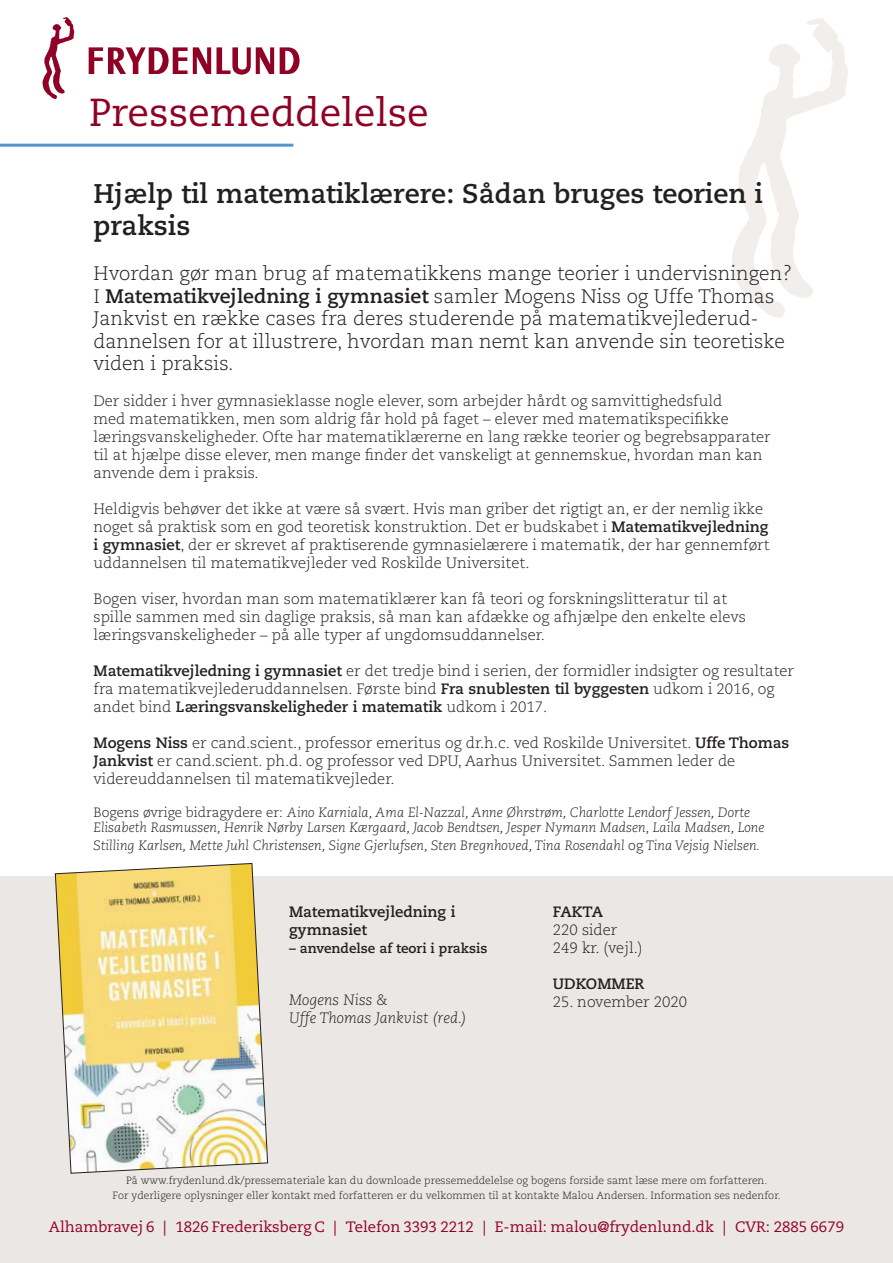
<style>
.page{position:relative;width:893px;height:1263px;background:#fff}
.page>*{position:absolute;margin:0;border:0;box-sizing:border-box;transform-origin:0 0}
.t1{font:39px "Caecilia";color:#900126}
.t2{font:700 27px/32.4px "Caecilia";color:#231f20}
.t3{font:300 19.5px/22.5px "Caecilia";color:#231f20}
.t4{font:300 15px/18px "Caecilia LT Std";color:#231f20}
.t5{font:300 15px/18px "Caecilia";color:#231f20}
.t6{font:15px "Caecilia";color:#900126}
.t7{font:700 15px/18px "Caecilia";color:#231f20}
.t8{font:italic 300 15px/18px "Caecilia LT Std";color:#231f20}
.t9{font:italic 300 13.5px/15px "Caecilia LT Std";color:#231f20}
.t10{font:700 13.5px "Caecilia";color:#231f20}
.t11{font:300 10.5px/15px "Caecilia LT Std";color:#231f20;text-align:center}
.s1{font-weight:700}
.s2{font-family:"Caecilia"}
.s3{font-family:"Caecilia LT Std"}
.s4{font-style:normal}
</style>
<div class="page">
<svg style="left:732px;top:18px;width:116px;height:300px"></svg>
<hr style="left:0;top:144px;width:293px;height:3px;background:#5296d1">
<div style="left:0;top:876px;width:893px;height:387px;background:#ebe7e4"></div>
<svg style="left:43px;top:17px;width:32px;height:82px"></svg>
<svg style="left:89px;top:47px;width:122px;height:27px"></svg>
<svg style="left:217px;top:47px;width:57px;height:28px"></svg>
<svg style="left:280px;top:47px;width:20px;height:27px"></svg>
<svg style="left:55px;top:863px;width:213px;height:310px;background:#eadca4"></svg>
<h1 class="t1" style="left:89px;top:90px;width:341px">Pressemeddelelse</h1>
<h2 class="t2" style="left:94px;top:178px;width:671px">Hjælp til matematiklærere: Sådan bruges teorien i praksis</h2>
<p class="t3" style="left:94px;top:263px;width:700px">Hvordan gør man brug af matematikkens mange teorier i undervisningen?<br>I <span class="s1">Matematikvejledning i gymnasiet</span> samler Mogens Niss og Uffe Thomas Jankvist en række cases fra deres studerende på matematikvejlederud&shy;dannelsen for at illustrere, hvordan man nemt kan anvende sin teoretiske viden i praksis.</p>
<p class="t4" style="left:94px;top:392px;width:679px">Der sidder i hver gymnasieklasse nogle elever, som arbejder hårdt og samvittighedsfuld<br>med matematikken, men som aldrig får hold på faget <span class="s2">–</span> elever med matematikspecifikke læringsvanskeligheder. Ofte har matematiklærerne en lang række teorier og begrebsapparater til at hjælpe disse elever, men mange finder det vanskeligt at gennemskue, hvordan man kan anvende dem i praksis.</p>
<p class="t4" style="left:94px;top:500px;width:677px">Heldigvis behøver det ikke at være så svært. Hvis man griber det rigtigt an, er der nemlig ikke noget så praktisk som en god teoretisk konstruktion. Det er budskabet i <span class="s1">Matematikvejledning i gymnasiet</span>, der er skrevet af praktiserende gymnasielærere i matematik, der har gennemført uddannelsen til matematikvejleder ved Roskilde Universitet.</p>
<p class="t4" style="left:94px;top:590px;width:654px">Bogen viser, hvordan man som matematiklærer kan få teori og forskningslitteratur til at spille sammen med sin daglige praksis, så man kan afdække og afhjælpe den enkelte elevs</p>
<p class="t5" style="left:94px;top:626px;width:453px"><span class="s3">læringsvanskeligheder</span> – på alle typer af ungdomsuddannelser.</p>
<p class="t4" style="left:94px;top:662px;width:702px"><span class="s1">Matematikvejledning i gymnasiet</span> er det tredje bind i serien, der formidler indsigter og resultater fra matematikvejlederuddannelsen. Første bind <span class="s1">Fra snublesten til byggesten</span> udkom i 2016, og andet bind <span class="s1">Læringsvanskeligheder i matematik</span> udkom i 2017.</p>
<p class="t4" style="left:94px;top:734px;width:697px"><span class="s1">Mogens Niss</span> er cand.scient., professor emeritus og dr.h.c. ved Roskilde Universitet. <span class="s1">Uffe Thomas<br>Jankvist</span> er cand.scient. ph.d. og professor ved DPU, Aarhus Universitet. Sammen leder de videreuddannelsen til matematikvejleder.</p>
<p class="t9" style="left:94px;top:805px;width:672px"><span class="s4">Bogens øvrige bidragydere er:</span> Aino Karniala, Ama El-Nazzal, Anne Øhrstrøm, Charlotte Lendorf Jessen, Dorte<br>Elisabeth Rasmussen, Henrik Nørby Larsen Kærgaard, Jacob Bendtsen, Jesper Nymann Madsen, Laila Madsen, Lone</p>
<p class="t9" style="left:94px;top:838px;width:668px">Stilling Karlsen, Mette Juhl Christensen, Signe Gjerlufsen, Sten Bregnhoved, Tina Rosendahl <span class="s4">og</span> Tina Vejsig Nielsen.</p>
<p class="t7" style="left:289px;top:903px;width:168px">Matematikvejledning i gymnasiet</p>
<p class="t10" style="left:289px;top:940px;width:200px">– anvendelse af teori i praksis</p>
<p class="t8" style="left:289px;top:991px;width:180px">Mogens Niss &amp;<br>Uffe Thomas Jankvist (red.)</p>
<p class="t7" style="left:553px;top:903px;width:52px">FAKTA</p>
<p class="t5" style="left:553px;top:921px;width:91px">220 sider<br>249 kr. (vejl.)</p>
<p class="t7" style="left:553px;top:975px;width:93px">UDKOMMER</p>
<p class="t5" style="left:553px;top:993px;width:136px">25. november 2020</p>
<p class="t11" style="left:113px;top:1173px;width:670px">På www.frydenlund.dk/pressemateriale kan du downloade pressemeddelelse og bogens forside samt læse mere om forfatteren.<br>For yderligere oplysninger eller kontakt med forfatteren er du velkommen til at kontakte Malou Andersen. Information ses nedenfor.</p>
<p class="t6" style="left:49px;top:1218px;width:796px">Alhambravej 6 | 1826 Frederiksberg C | Telefon 3393 2212 | E-mail: malou@frydenlund.dk | CVR: 2885 6679</p>
</div>
